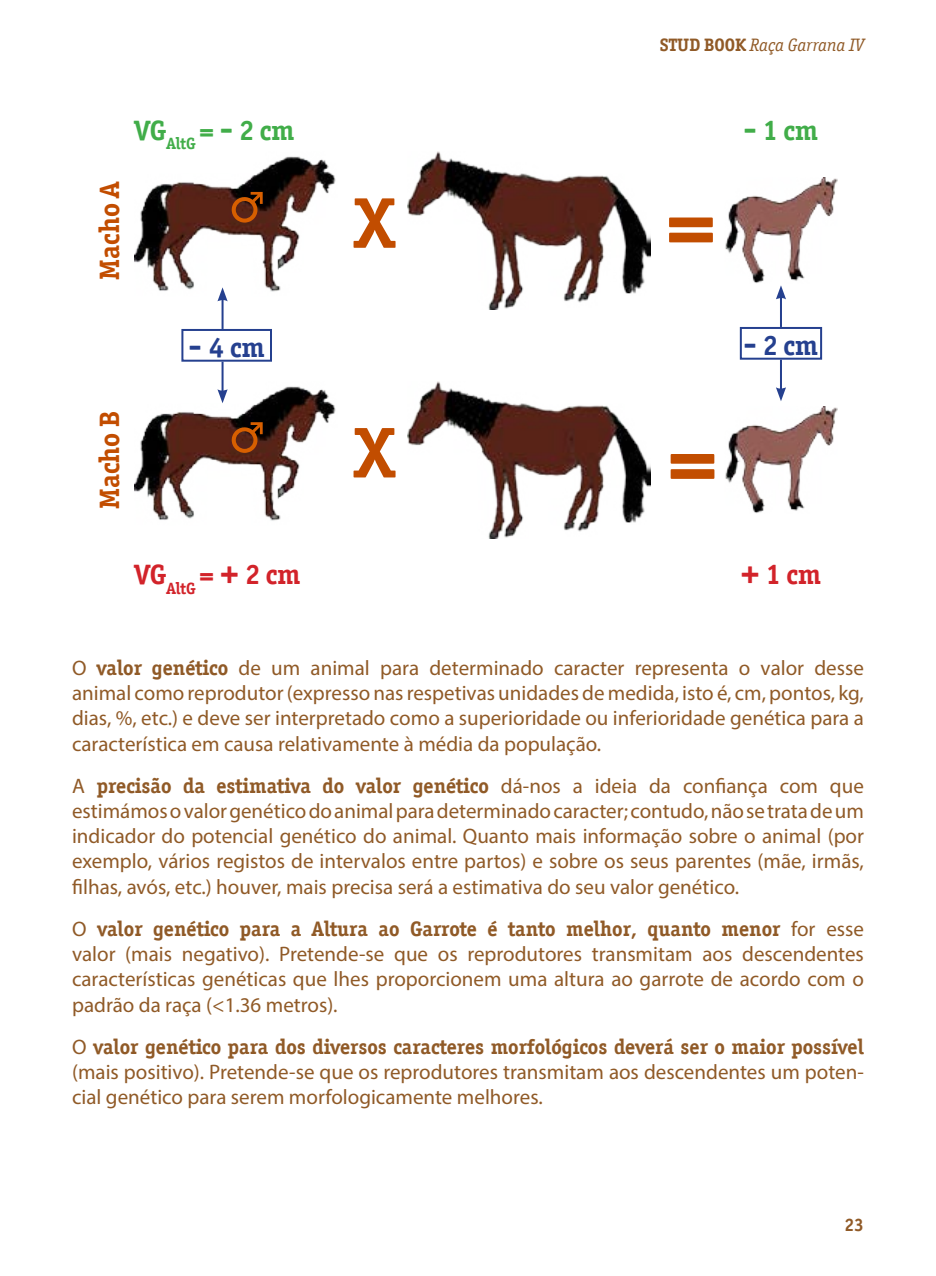
<style>
.page{position:relative;width:936px;height:1276px;background:#fff}
.page>*{position:absolute;margin:0;border:0;box-sizing:border-box;transform-origin:0 0}
.t1{font:700 96px "Officina Ser ITC";color:#c24d00}
.t2{font:700 72px "Officina Ser ITC";color:#c24d00}
.t3{font:700 28px "Officina Ser ITC";color:#41ad49}
.t4{font:700 28px "Officina Ser ITC";color:#d2232a}
.t5{font:700 28px "Officina Ser ITC";color:#c24d00}
.t6{font:700 28px "Officina Ser ITC";color:#25408f}
.t7{font:21px/25.2px "Myriad Pro";color:#905a27;text-align:justify}
.t8{font:700 21px "Officina Ser ITC";color:#905a27}
.t9{font:18px "Officina Ser ITC Book Ital OS";color:#905a27}
.t10{font:700 18px "Officina Ser ITC";color:#905a27}
.s1{font-family:"Officina Ser ITC";font-weight:700}
.s2{font-size:36px}
.s3{font-family:"Myriad Pro";font-weight:400}
</style>
<div class="page">
<img style="left:135px;top:156px;width:201px;height:153px">
<img style="left:407px;top:152px;width:244px;height:157px">
<img style="left:725px;top:177px;width:112px;height:106px">
<img style="left:135px;top:381px;width:201px;height:140px">
<img style="left:407px;top:381px;width:244px;height:158px">
<img style="left:725px;top:407px;width:112px;height:106px">
<svg style="left:232px;top:192px;width:31px;height:31px"></svg>
<svg style="left:232px;top:422px;width:31px;height:31px"></svg>
<div style="left:181px;top:329px;width:91px;height:33px;border:2px solid #25408f"></div>
<div style="left:739px;top:327px;width:83px;height:33px;border:2px solid #25408f"></div>
<hr style="left:221px;top:298px;width:2px;height:31px;background:#25408f">
<svg style="left:217px;top:287px;width:11px;height:14px"></svg>
<hr style="left:221px;top:362px;width:2px;height:30px;background:#25408f">
<svg style="left:217px;top:389px;width:11px;height:14px"></svg>
<hr style="left:780px;top:296px;width:2px;height:31px;background:#25408f">
<svg style="left:776px;top:285px;width:10px;height:14px"></svg>
<hr style="left:780px;top:360px;width:2px;height:30px;background:#25408f">
<svg style="left:776px;top:387px;width:10px;height:14px"></svg>
<p class="t9" style="left:660px;top:35px;width:205px"><span class="s1">STUD BOOK</span> Raça Garrana IV</p>
<h3 class="t5" style="left:92px;top:279px;width:100px;rotate:-90deg">Macho A</h3>
<h3 class="t3" style="left:135px;top:113px;width:161px">VG<sub>AltG</sub> = <span class="s2">-</span> 2 cm</h3>
<h3 class="t3" style="left:743px;top:113px;width:76px"><span class="s2">-</span> 1 cm</h3>
<h2 class="t2" style="left:355px;top:179px;width:42px">x</h2>
<h1 class="t1" style="left:665px;top:163px;width:53px">=</h1>
<h3 class="t5" style="left:92px;top:509px;width:98px;rotate:-90deg">Macho B</h3>
<h3 class="t6" style="left:188px;top:330px;width:78px"><span class="s2">-</span> 4 cm</h3>
<h3 class="t6" style="left:743px;top:328px;width:76px"><span class="s2">-</span> 2 cm</h3>
<h2 class="t2" style="left:355px;top:409px;width:42px">x</h2>
<h1 class="t1" style="left:666px;top:399px;width:53px">=</h1>
<h3 class="t4" style="left:135px;top:558px;width:167px">VG<sub>AltG</sub> = <span class="s2">+</span> 2 cm</h3>
<h3 class="t4" style="left:740px;top:558px;width:82px"><span class="s2">+</span> 1 cm</h3>
<p class="t7" style="left:72px;top:655px;width:793px">O <span class="s1">valor genético</span> de um animal para determinado caracter representa o valor desse animal como reprodutor (expresso nas respetivas unidades de medida, isto é, cm, pontos, kg, dias, %, etc.) e deve ser interpretado como a superioridade ou inferioridade genética para a característica em causa relativamente à média da população.</p>
<p class="t8" style="left:72px;top:773px;width:793px"><span class="s3">A</span> precisão da estimativa do valor genético <span class="s3">dá-nos a ideia da confiança com que</span></p>
<p class="t7" style="left:72px;top:798px;width:793px">estimámos o valor genético do animal para determinado caracter; contudo, não se trata de um indicador do potencial genético do animal. Quanto mais informação sobre o animal (por exemplo, vários registos de intervalos entre partos) e sobre os seus parentes (mãe, irmãs, filhas, avós, etc.) houver, mais precisa será a estimativa do seu valor genético.</p>
<p class="t8" style="left:72px;top:916px;width:793px"><span class="s3">O</span> valor genético para a Altura ao Garrote é tanto melhor, quanto menor <span class="s3">for esse</span></p>
<p class="t7" style="left:72px;top:941px;width:793px">valor (mais negativo). Pretende-se que os reprodutores transmitam aos descendentes características genéticas que lhes proporcionem uma altura ao garrote de acordo com o padrão da raça (&lt;1.36 metros).</p>
<p class="t8" style="left:72px;top:1033px;width:793px"><span class="s3">O</span> valor genético para dos diversos caracteres morfológicos deverá ser o maior possível</p>
<p class="t7" style="left:72px;top:1059px;width:793px">(mais positivo). Pretende-se que os reprodutores transmitam aos descendentes um poten&shy;cial genético para serem morfologicamente melhores.</p>
<p class="t10" style="left:844px;top:1213px;width:21px">23</p>
</div>
